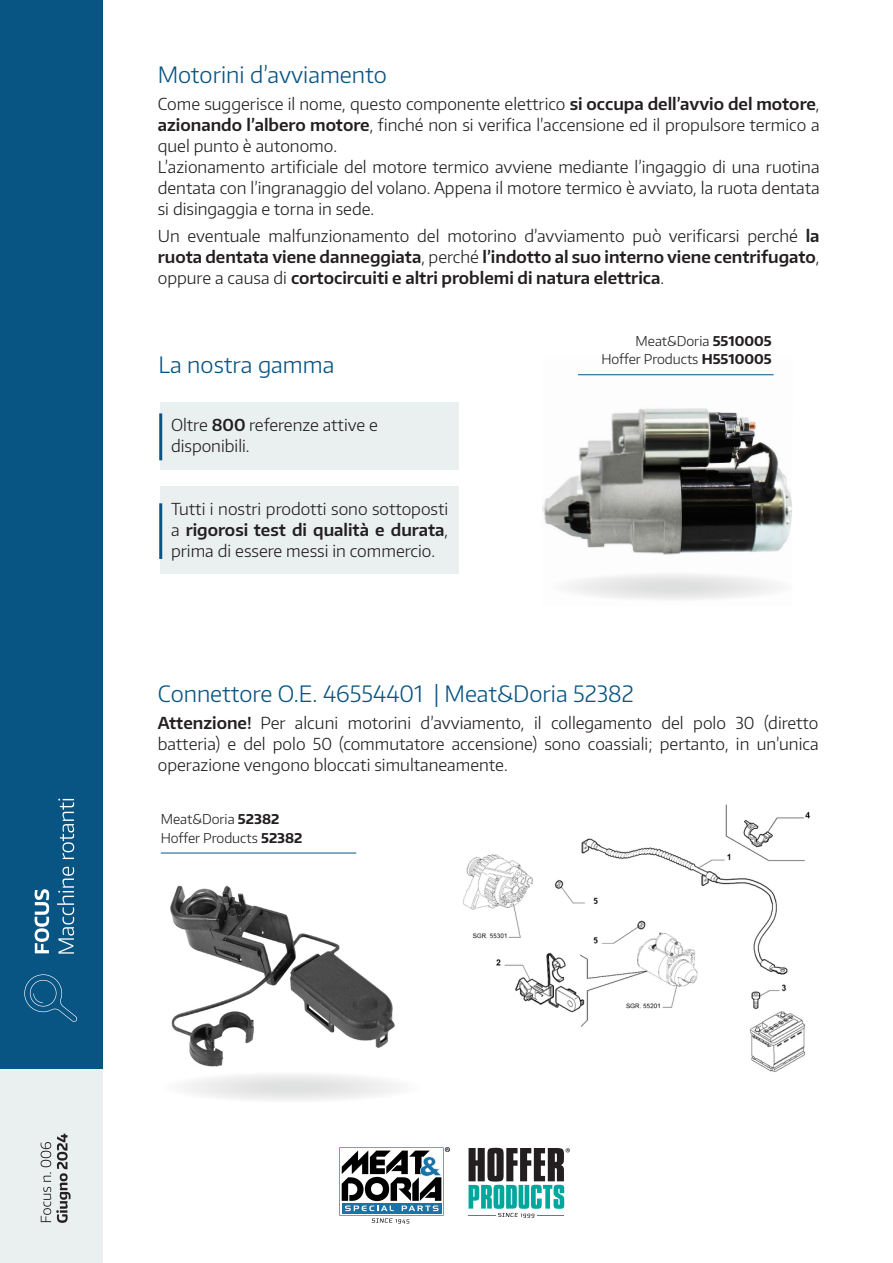
<style>
.page{position:relative;width:893px;height:1263px;background:#fff}
.page>*{position:absolute;margin:0;border:0;box-sizing:border-box;transform-origin:0 0}
.t1{font:300 22.5px "Encode Sans";color:#085483}
.t2{font:300 16.5px/21px "Encode Sans";color:#231f20}
.t3{font:600 16.5px/21px "Encode Sans";color:#231f20;text-align:justify}
.t4{font:300 13.5px/18.1px "Encode Sans";color:#231f20;text-align:right}
.s1{font-weight:600}
.s2{font-weight:300}
.s3{font-weight:700}
</style>
<div class="page">
<img style="left:160px;top:852px;width:235px;height:215px">
<img style="left:463px;top:804px;width:347px;height:268px">
<img style="left:542px;top:375px;width:250px;height:180px">
<svg style="left:339px;top:1147px;width:111px;height:76px"></svg>
<svg style="left:468px;top:1148px;width:102px;height:70px"></svg>
<div style="left:0;top:0;width:103px;height:1070px;background:#085483"></div>
<div style="left:0;top:1070px;width:103px;height:193px;background:#eaeff0"></div>
<svg style="left:24px;top:974px;width:54px;height:48px"></svg>
<svg style="left:35px;top:889px;width:14px;height:64px"></svg>
<svg style="left:57px;top:867px;width:17px;height:86px"></svg>
<svg style="left:58px;top:799px;width:16px;height:60px"></svg>
<div style="left:161px;top:402px;width:298px;height:68px;background:#eaeff0"></div>
<hr style="left:159px;top:413px;width:3px;height:47px;background:#085483">
<div style="left:161px;top:486px;width:298px;height:88px;background:#eaeff0"></div>
<hr style="left:159px;top:503px;width:3px;height:56px;background:#085483">
<div style="left:552px;top:572px;width:242px;height:29px;background:#f9fafa;border-radius:50%"></div>
<div style="left:567px;top:574px;width:212px;height:26px;background:#f3f2f2;border-radius:50%"></div>
<div style="left:579px;top:575px;width:188px;height:23px;background:#eee;border-radius:50%"></div>
<div style="left:596px;top:577px;width:154px;height:19px;background:#e9e9e9;border-radius:50%"></div>
<div style="left:612px;top:579px;width:122px;height:15px;background:#e5e5e5;border-radius:50%"></div>
<div style="left:640px;top:582px;width:65px;height:9px;background:#e0e0e0;border-radius:50%"></div>
<div style="left:641px;top:583px;width:64px;height:8px;background:#dedfdf;border-radius:50%"></div>
<div style="left:162px;top:1072px;width:258px;height:31px;background:#f9fafa;border-radius:50%"></div>
<div style="left:180px;top:1074px;width:222px;height:27px;background:#f4f4f4;border-radius:50%"></div>
<div style="left:194px;top:1075px;width:194px;height:24px;background:#f0f0f0;border-radius:50%"></div>
<div style="left:206px;top:1077px;width:170px;height:21px;background:#ebebec;border-radius:50%"></div>
<div style="left:224px;top:1079px;width:134px;height:17px;background:#e7e7e8;border-radius:50%"></div>
<div style="left:239px;top:1081px;width:104px;height:13px;background:#e4e4e4;border-radius:50%"></div>
<div style="left:255px;top:1082px;width:72px;height:10px;background:#e0e1e1;border-radius:50%"></div>
<hr style="left:578px;top:374px;width:196px;height:1px;background:#085483">
<hr style="left:161px;top:853px;width:195px;height:1px;background:#085483">
<svg style="left:41px;top:1133px;width:30px;height:90px"></svg>
<h1 class="t1" style="left:158px;top:60px;width:231px">Motorini d’avviamento</h1>
<p class="t2" style="left:158px;top:93px;width:663px">Come suggerisce il nome, questo componente elettrico <span class="s1">si occupa dell’avvio del motore</span>, <span class="s1">azionando l’albero motore</span>, finché non si verifica l’accensione ed il propulsore termico a quel punto è autonomo.<br>L’azionamento artificiale del motore termico avviene mediante l’ingaggio di una ruotina dentata con l’ingranaggio del volano. Appena il motore termico è avviato, la ruota dentata si disingaggia e torna in sede.</p>
<p class="t3" style="left:158px;top:225px;width:663px"><span class="s2">Un eventuale malfunzionamento del motorino d’avviamento può verificarsi perché</span> la ruota dentata viene danneggiata<span class="s2">, perché</span> l’indotto al suo interno viene centrifugato<span class="s2">, oppure a causa di</span> cortocircuiti e altri problemi di natura elettrica<span class="s2">.</span></p>
<h1 class="t1" style="left:159px;top:350px;width:177px">La nostra gamma</h1>
<p class="t2" style="left:171px;top:414px;width:208px">Oltre <span class="s1">800</span> referenze attive e disponibili.</p>
<p class="t2" style="left:171px;top:498px;width:279px;text-align:justify">Tutti i nostri prodotti sono sottoposti a <span class="s1">rigorosi test di qualità e durata</span>, prima di essere messi in commercio.</p>
<p class="t4" style="left:601px;top:332px;width:172px">Meat&amp;Doria <span class="s3">5510005<br></span>Hoffer Products <span class="s3">H5510005</span></p>
<h1 class="t1" style="left:158px;top:679px;width:478px">Connettore O.E. 46554401 | Meat&amp;Doria 52382</h1>
<p class="t2" style="left:158px;top:712px;width:662px;text-align:justify"><span class="s1">Attenzione!</span> Per alcuni motorini d’avviamento, il collegamento del polo 30 (diretto batteria) e del polo 50 (commutatore accensione) sono coassiali; pertanto, in un’unica operazione vengono bloccati simultaneamente.</p>
<p class="t4" style="left:161px;top:810px;width:143px;text-align:left">Meat&amp;Doria <span class="s3">52382<br></span>Hoffer Products <span class="s3">52382</span></p>
</div>
